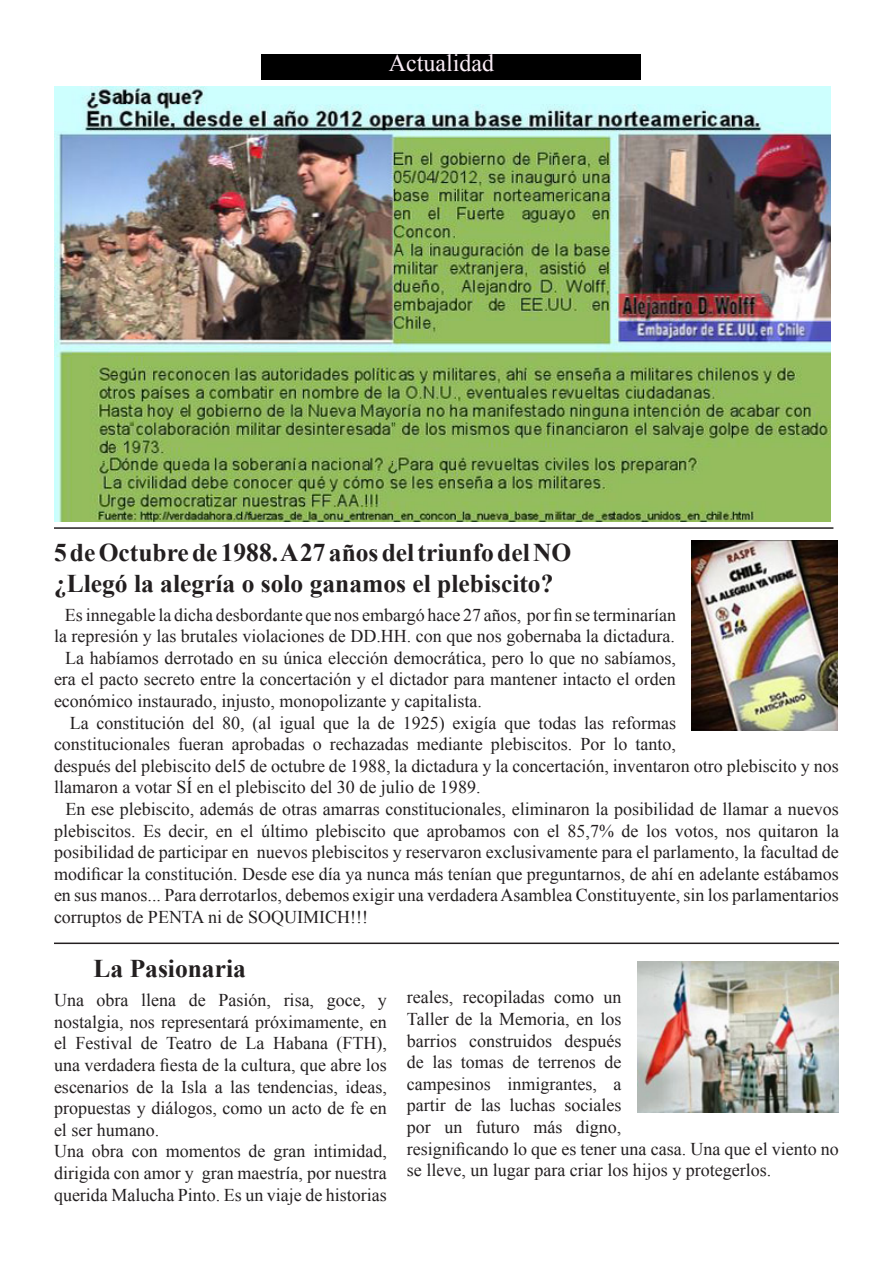
<style>
.page{position:relative;width:893px;height:1263px;background:#fff}
.page>*{position:absolute;margin:0;border:0;box-sizing:border-box;transform-origin:0 0}
.t1{font:700 25.5px/30.6px "Times New Roman";color:#231f20}
.t2{font:24px "Times New Roman";color:#faedf7}
.t3{font:18px/21.6px "Times New Roman";color:#231f20;text-align:justify}
</style>
<div class="page">
<div style="left:261px;top:54px;width:380px;height:26px;background:#000"></div>
<img style="left:54px;top:87px;width:776px;height:435px">
<hr style="left:54px;top:527px;width:779px;height:2px;background:#231f20">
<hr style="left:54px;top:942px;width:785px;height:2px;background:#231f20">
<img style="left:637px;top:961px;width:202px;height:152px">
<img style="left:692px;top:540px;width:146px;height:190px">
<p class="t2" style="left:389px;top:46px;width:107px">Actualidad</p>
<p class="t1" style="left:54px;top:537px;width:519px">5 de Octubre de 1988. A 27 años del triunfo del NO ¿Llegó la alegría o solo ganamos el plebiscito?</p>
<p class="t3" style="left:54px;top:603px;width:623px;text-align:right">Es innegable la dicha desbordante que nos embargó hace 27 años, por fin se terminarían la represión y las brutales violaciones de DD.HH. con que nos gobernaba la dictadura.</p>
<p class="t3" style="left:54px;top:647px;width:623px;text-indent:11px">La habíamos derrotado en su única elección democrática, pero lo que no sabíamos, era el pacto secreto entre la concertación y el dictador para mantener intacto el orden económico instaurado, injusto, monopolizante y capitalista.</p>
<p class="t3" style="left:54px;top:711px;width:786px;text-align:left;text-indent:16px">La constitución del 80, (al igual que la de 1925) exigía que todas las reformas<br>constitucionales fueran aprobadas o rechazadas mediante plebiscitos. Por lo tanto,<br>después del plebiscito del5 de octubre de 1988, la dictadura y la concertación, inventaron otro plebiscito y nos llamaron a votar SÍ en el plebiscito del 30 de julio de 1989.</p>
<p class="t3" style="left:54px;top:798px;width:786px;text-indent:11px">En ese plebiscito, además de otras amarras constitucionales, eliminaron la posibilidad de llamar a nuevos plebiscitos. Es decir, en el último plebiscito que aprobamos con el 85,7% de los votos, nos quitaron la posibilidad de participar en nuevos plebiscitos y reservaron exclusivamente para el parlamento, la facultad de modificar la constitución. Desde ese día ya nunca más tenían que preguntarnos, de ahí en adelante estábamos en sus manos... Para derrotarlos, debemos exigir una verdadera Asamblea Constituyente, sin los parlamentarios corruptos de PENTA ni de SOQUIMICH!!!</p>
<p class="t1" style="left:94px;top:952px;width:154px">La Pasionaria</p>
<p class="t3" style="left:54px;top:989px;width:334px">Una obra llena de Pasión, risa, goce, y nostalgia, nos representará próximamente, en el Festival de Teatro de La Habana (FTH), una verdadera fiesta de la cultura, que abre los escenarios de la Isla a las tendencias, ideas, propuestas y diálogos, como un acto de fe en el ser humano.</p>
<p class="t3" style="left:54px;top:1140px;width:334px">Una obra con momentos de gran intimidad, dirigida con amor y gran maestría, por nuestra querida Malucha Pinto. Es un viaje de historias</p>
<p class="t3" style="left:407px;top:986px;width:433px;text-align:left">reales, recopiladas como un<br>Taller de la Memoria, en los<br>barrios construidos después<br>de las tomas de terrenos de<br>campesinos inmigrantes, a<br>partir de las luchas sociales<br>por un futuro más digno,<br>resignificando lo que es tener una casa. Una que el viento no se lleve, un lugar para criar los hijos y protegerlos.</p>
</div>
